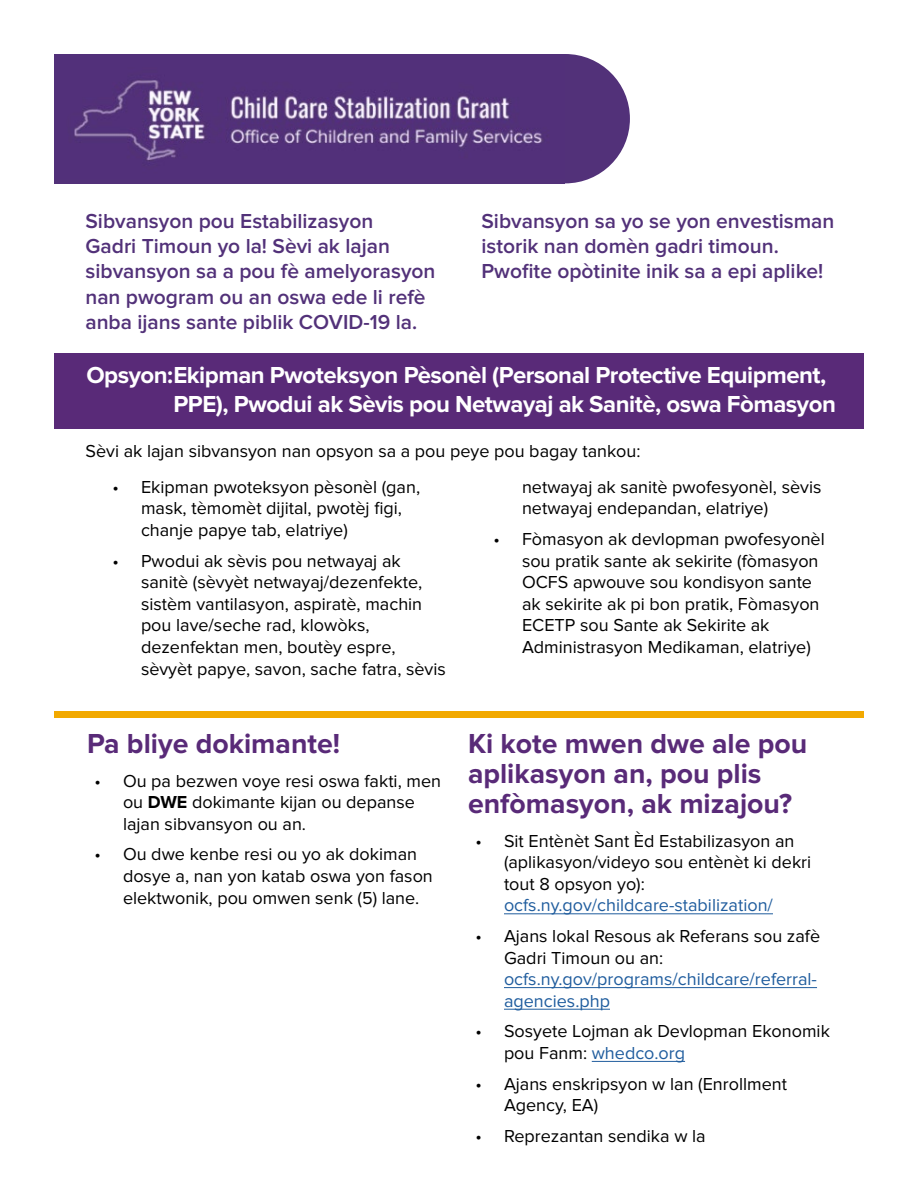
<style>
.page{position:relative;width:918px;height:1188px;background:#fff}
.page>*{position:absolute;margin:0;border:0;box-sizing:border-box;transform-origin:0 0}
.t1{font:700 28.5px/30px "Proxima Nova";color:#592a78}
.INTRO_h2{font:700 24px/28.8px "Proxima Nova";letter-spacing:-.02em;color:#fff}
.INTRO{font:600 21px/25.2px "Proxima Nova";color:#523179}
.t2{font:18px/21.6px "Proxima Nova";color:#000}
.t3{font:18px/21.6px "Proxima Nova";color:#205d9e}
.s1{font-weight:700}
.s2{color:#205d9e}
.s3{color:#000}
</style>
<div class="page">
<hr style="left:504px;top:914px;width:269px;height:1px;background:#205d9e">
<hr style="left:504px;top:987px;width:313px;height:1px;background:#205d9e">
<hr style="left:504px;top:1009px;width:106px;height:1px;background:#205d9e">
<hr style="left:592px;top:1061px;width:93px;height:1px;background:#205d9e">
<div style="left:501px;top:54px;width:129px;height:129px;background:#523179;border-radius:50%"></div>
<div style="left:54px;top:54px;width:511px;height:130px;background:#523179"></div>
<img style="left:74px;top:80px;width:469px;height:81px">
<div style="left:54px;top:353px;width:810px;height:76px;background:#592a78"></div>
<div style="left:54px;top:711px;width:810px;height:7px;background:#f2a900"></div>
<p class="INTRO" style="left:86px;top:209px;width:352px">Sibvansyon pou Estabilizasyon<br>Gadri Timoun yo la! Sèvi ak lajan sibvansyon sa a pou fè amelyorasyon nan pwogram ou an oswa ede li refè anba ijans sante piblik COVID-19 la.</p>
<p class="INTRO" style="left:482px;top:209px;width:354px">Sibvansyon sa yo se yon envestisman istorik nan domèn gadri timoun.<br>Pwofite opòtinite inik sa a epi aplike!</p>
<p class="INTRO_h2" style="left:173px;top:361px;width:664px;text-indent:-87px">Opsyon:Ekipman Pwoteksyon Pèsonèl (Personal Protective Equipment,<br>PPE), Pwodui ak Sèvis pou Netwayaj ak Sanitè, oswa Fòmasyon</p>
<p class="t2" style="left:86px;top:440px;width:557px">Sèvi ak lajan sibvansyon nan opsyon sa a pou peye pou bagay tankou:</p>
<p class="t2" style="left:141px;top:476px;width:281px;text-indent:-28px">• Ekipman pwoteksyon pèsonèl (gan, mask, tèmomèt dijital, pwotèj figi, chanje papye tab, elatriye)</p>
<p class="t2" style="left:141px;top:550px;width:306px;text-indent:-28px">• Pwodui ak sèvis pou netwayaj ak sanitè (sèvyèt netwayaj/dezenfekte, sistèm vantilasyon, aspiratè, machin pou lave/seche rad, klowòks, dezenfektan men, boutèy espre, sèvyèt papye, savon, sache fatra, sèvis</p>
<p class="t1" style="left:87px;top:729px;width:255px">Pa bliye dokimante!</p>
<p class="t2" style="left:123px;top:770px;width:320px;text-indent:-28px">• Ou pa bezwen voye resi oswa fakti, men ou <span class="s1">DWE</span> dokimante kijan ou depanse lajan sibvansyon ou an.</p>
<p class="t2" style="left:123px;top:844px;width:311px;text-indent:-28px">• Ou dwe kenbe resi ou yo ak dokiman dosye a, nan yon katab oswa yon fason elektwonik, pou omwen senk (5) lane.</p>
<p class="t2" style="left:522px;top:476px;width:301px">netwayaj ak sanitè pwofesyonèl, sèvis netwayaj endepandan, elatriye)</p>
<p class="t2" style="left:522px;top:529px;width:304px;text-indent:-28px">• Fòmasyon ak devlopman pwofesyonèl sou pratik sante ak sekirite (fòmasyon OCFS apwouve sou kondisyon sante ak sekirite ak pi bon pratik, Fòmasyon ECETP sou Sante ak Sekirite ak Administrasyon Medikaman, elatriye)</p>
<p class="t1" style="left:468px;top:729px;width:341px">Ki kote mwen dwe ale pou aplikasyon an, pou plis enfòmasyon, ak mizajou?</p>
<p class="t2" style="left:504px;top:830px;width:309px;text-indent:-28px">• Sit Entènèt Sant Èd Estabilizasyon an (aplikasyon/videyo sou entènèt ki dekri tout 8 opsyon yo): <span class="s2">ocfs.ny.gov/childcare-stabilization/</span></p>
<p class="t3" style="left:504px;top:925px;width:318px;text-indent:-28px"><span class="s3">• Ajans lokal Resous ak Referans sou zafè<br>Gadri Timoun ou an: </span>ocfs.ny.gov/programs/childcare/referral&shy;agencies.php</p>
<p class="t2" style="left:504px;top:1021px;width:327px;text-indent:-28px">• Sosyete Lojman ak Devlopman Ekonomik pou Fanm: <span class="s2">whedco.org</span></p>
<p class="t2" style="left:504px;top:1073px;width:285px;text-indent:-28px">• Ajans enskripsyon w lan (Enrollment<br>Agency, EA)</p>
<p class="t2" style="left:476px;top:1125px;width:232px">• Reprezantan sendika w la</p>
</div>
